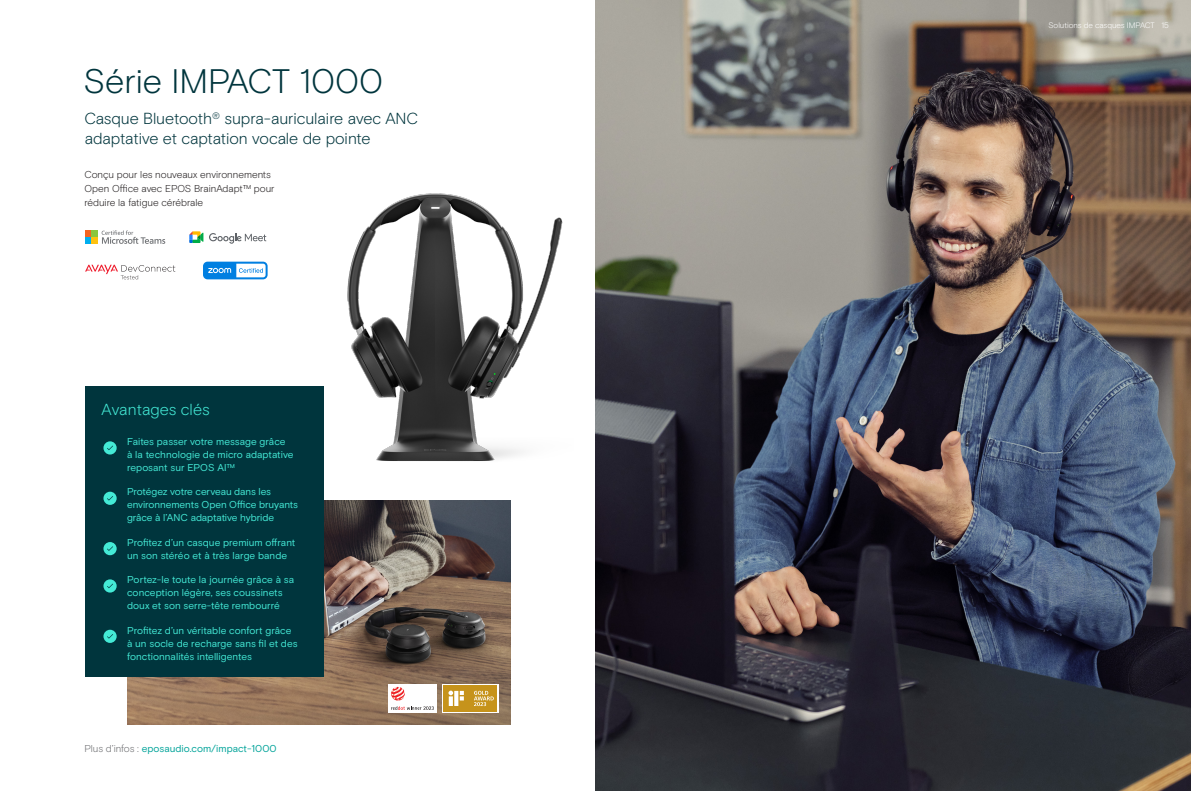
<style>
.page{position:relative;width:1191px;height:791px;background:#fff}
.page>*{position:absolute;margin:0;border:0;box-sizing:border-box;transform-origin:0 0}
.Title_5{font:300 34px "EPOS Basis";color:#00353d}
.Title_5-2{font:300 16px/20px "EPOS Basis";letter-spacing:-.01em;color:#00353d}
.EPOS_lead_intro_12_5_light{font:300 16px "EPOS Basis";color:#44ead6}
.EPOS_lead_intro_12_5_light-2{font:10px/13px "EPOS Basis";color:#44ead6}
.Leadtext{font:300 10px/14px "EPOS Basis";letter-spacing:-.005em;color:#231f20}
.Leadtext-2{font:10px "EPOS Basis";color:#00a399}
.t1{font:300 8px "EPOS Basis";letter-spacing:-.005em;color:#fff}
.s1{font-weight:300;color:#6c6d70}
</style>
<div class="page">
<img style="left:595px;top:0;width:596px;height:791px">
<img style="left:128px;top:500px;width:383px;height:224px">
<img style="left:323px;top:193px;width:240px;height:289px">
<div style="left:85px;top:386px;width:238px;height:290px;background:#00353d"></div>
<svg style="left:103px;top:441px;width:14px;height:13px"></svg>
<div style="left:103px;top:492px;width:14px;height:13px;background:#44ead6;border-radius:50%"></div>
<svg style="left:107px;top:496px;width:6px;height:5px"></svg>
<div style="left:103px;top:542px;width:14px;height:13px;background:#44ead6;border-radius:50%"></div>
<svg style="left:107px;top:546px;width:6px;height:5px"></svg>
<svg style="left:103px;top:579px;width:14px;height:13px"></svg>
<div style="left:103px;top:630px;width:14px;height:13px;background:#44ead6;border-radius:50%"></div>
<svg style="left:107px;top:634px;width:6px;height:5px"></svg>
<div style="left:442px;top:684px;width:56px;height:29px;background:#c6931b"></div>
<svg style="left:448px;top:691px;width:16px;height:15px"></svg>
<svg style="left:474px;top:691px;width:20px;height:15px"></svg>
<div style="left:388px;top:684px;width:49px;height:28px;background:#fff"></div>
<svg style="left:391px;top:706px;width:43px;height:4px"></svg>
<svg style="left:391px;top:687px;width:14px;height:13px"></svg>
<svg style="left:85px;top:230px;width:80px;height:14px"></svg>
<svg style="left:209px;top:233px;width:57px;height:11px"></svg>
<svg style="left:189px;top:231px;width:14px;height:12px"></svg>
<svg style="left:85px;top:265px;width:90px;height:14px"></svg>
<svg style="left:203px;top:262px;width:65px;height:17px"></svg>
<p class="Title_5" style="left:83px;top:61px;width:301px">Série IMPACT 1000</p>
<p class="Title_5-2" style="left:84px;top:109px;width:335px">Casque Bluetooth<sup>®</sup> supra-auriculaire avec ANC adaptative et captation vocale de pointe</p>
<p class="Leadtext" style="left:85px;top:168px;width:191px">Conçu pour les nouveaux environnements<br>Open Office avec EPOS BrainAdapt™ pour réduire la fatigue cérébrale</p>
<p class="EPOS_lead_intro_12_5_light" style="left:102px;top:400px;width:110px">Avantages clés</p>
<p class="EPOS_lead_intro_12_5_light-2" style="left:127px;top:435px;width:168px">Faites passer votre message grâce<br>à la technologie de micro adaptative reposant sur EPOS AI™</p>
<p class="EPOS_lead_intro_12_5_light-2" style="left:127px;top:486px;width:172px">Protégez votre cerveau dans les environnements Open Office bruyants grâce à l’ANC adaptative hybride</p>
<p class="EPOS_lead_intro_12_5_light-2" style="left:127px;top:536px;width:170px">Profitez d’un casque premium offrant un son stéréo et à très large bande</p>
<p class="EPOS_lead_intro_12_5_light-2" style="left:127px;top:573px;width:169px">Portez-le toute la journée grâce à sa conception légère, ses coussinets doux et son serre-tête rembourré</p>
<p class="EPOS_lead_intro_12_5_light-2" style="left:127px;top:624px;width:172px">Profitez d’un véritable confort grâce à un socle de recharge sans fil et des fonctionnalités intelligentes</p>
<p class="Leadtext-2" style="left:85px;top:743px;width:193px"><span class="s1">Plus d’infos :</span> eposaudio.com/impact-1000</p>
<p class="t1" style="left:1048px;top:21px;width:122px">Solutions de casques IMPACT 15</p>
</div>
